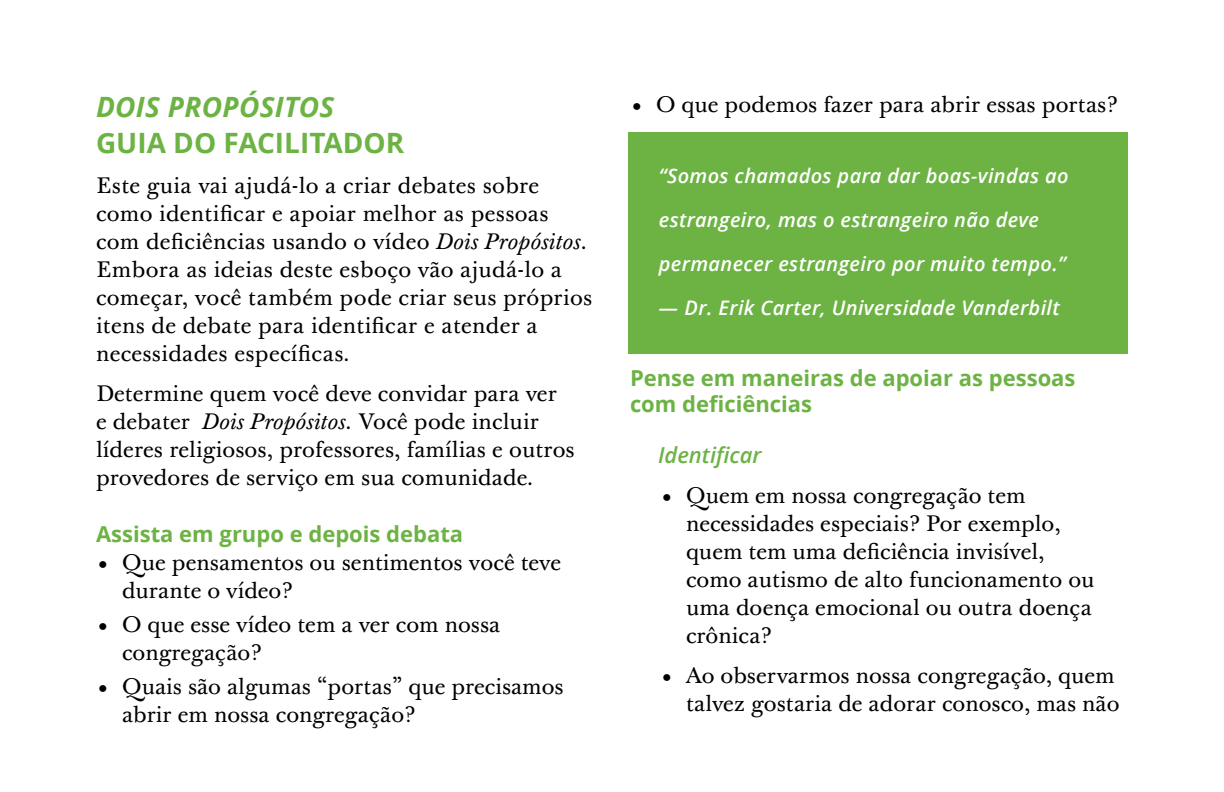
<style>
.page{position:relative;width:1224px;height:792px;background:#fff}
.page>*{position:absolute;margin:0;border:0;box-sizing:border-box;transform-origin:0 0}
.t1{font:700 28px/36px "Zoramlds Lat";color:#6db344}
.body1_first{font:22px/28px "Mc Kaylds Lat";letter-spacing:.015em;color:#000}
.bullet2{font:22px/28px "Mc Kaylds Lat";color:#000}
.bullet1{font:22px/28px "Mc Kaylds Lat";color:#000}
.body1{font:22px/28px "Mc Kaylds Lat";letter-spacing:.005em;color:#000}
.h1_h2{font:700 22px/26.4px "Zoramlds Lat";color:#6db344}
.t2{font:italic 600 22px "Zoramlds Lat";color:#6db344}
.PullQuote{font:italic 600 20px "Zoramlds Lat";letter-spacing:.02em;color:#fff}
.s1{font-style:italic}
</style>
<div class="page">
<div style="left:629px;top:132px;width:499px;height:221px;background:#6db344"></div>
<p class="t1" style="left:96px;top:90px;width:310px"><span class="s1">DOIS PROPÓSITOS<br></span>GUIA DO FACILITADOR</p>
<p class="body1_first" style="left:96px;top:172px;width:498px">Este guia vai ajudá-lo a criar debates sobre como identificar e apoiar melhor as pessoas com deficiências usando o vídeo <span class="s1">Dois Propósitos</span>.<br>Embora as ideias deste esboço vão ajudá-lo a começar, você também pode criar seus próprios itens de debate para identificar e atender a necessidades específicas.</p>
<p class="body1" style="left:96px;top:380px;width:480px">Determine quem você deve convidar para ver<br>e debater <span class="s1">Dois Propósitos.</span> Você pode incluir líderes religiosos, professores, famílias e outros provedores de serviço em sua comunidade.</p>
<p class="h1_h2" style="left:96px;top:521px;width:369px">Assista em grupo e depois debata</p>
<p class="bullet1" style="left:122px;top:548px;width:441px;text-indent:-24px">• Que pensamentos ou sentimentos você teve durante o vídeo?</p>
<p class="bullet1" style="left:122px;top:610px;width:380px;text-indent:-24px">• O que esse vídeo tem a ver com nossa congregação?</p>
<p class="bullet1" style="left:122px;top:672px;width:443px;text-indent:-24px">• Quais são algumas “portas” que precisamos abrir em nossa congregação?</p>
<p class="bullet1" style="left:632px;top:91px;width:487px">• O que podemos fazer para abrir essas portas?</p>
<p class="PullQuote" style="left:659px;top:161px;width:411px">“Somos chamados para dar boas-vindas ao</p>
<p class="PullQuote" style="left:659px;top:205px;width:382px">estrangeiro, mas o estrangeiro não deve</p>
<p class="PullQuote" style="left:659px;top:249px;width:409px">permanecer estrangeiro por muito tempo.”</p>
<p class="PullQuote" style="left:659px;top:293px;width:403px">— Dr. Erik Carter, Universidade Vanderbilt</p>
<p class="h1_h2" style="left:630px;top:365px;width:447px">Pense em maneiras de apoiar as pessoas com deficiências</p>
<p class="t2" style="left:658px;top:438px;width:105px">Identificar</p>
<p class="bullet2" style="left:686px;top:481px;width:410px;text-indent:-24px">• Quem em nossa congregação tem necessidades especiais? Por exemplo, quem tem uma deficiência invisível, como autismo de alto funcionamento ou uma doença emocional ou outra doença crônica?</p>
<p class="bullet2" style="left:662px;top:661px;width:459px;text-align:right">• Ao observarmos nossa congregação, quem talvez gostaria de adorar conosco, mas não</p>
</div>
